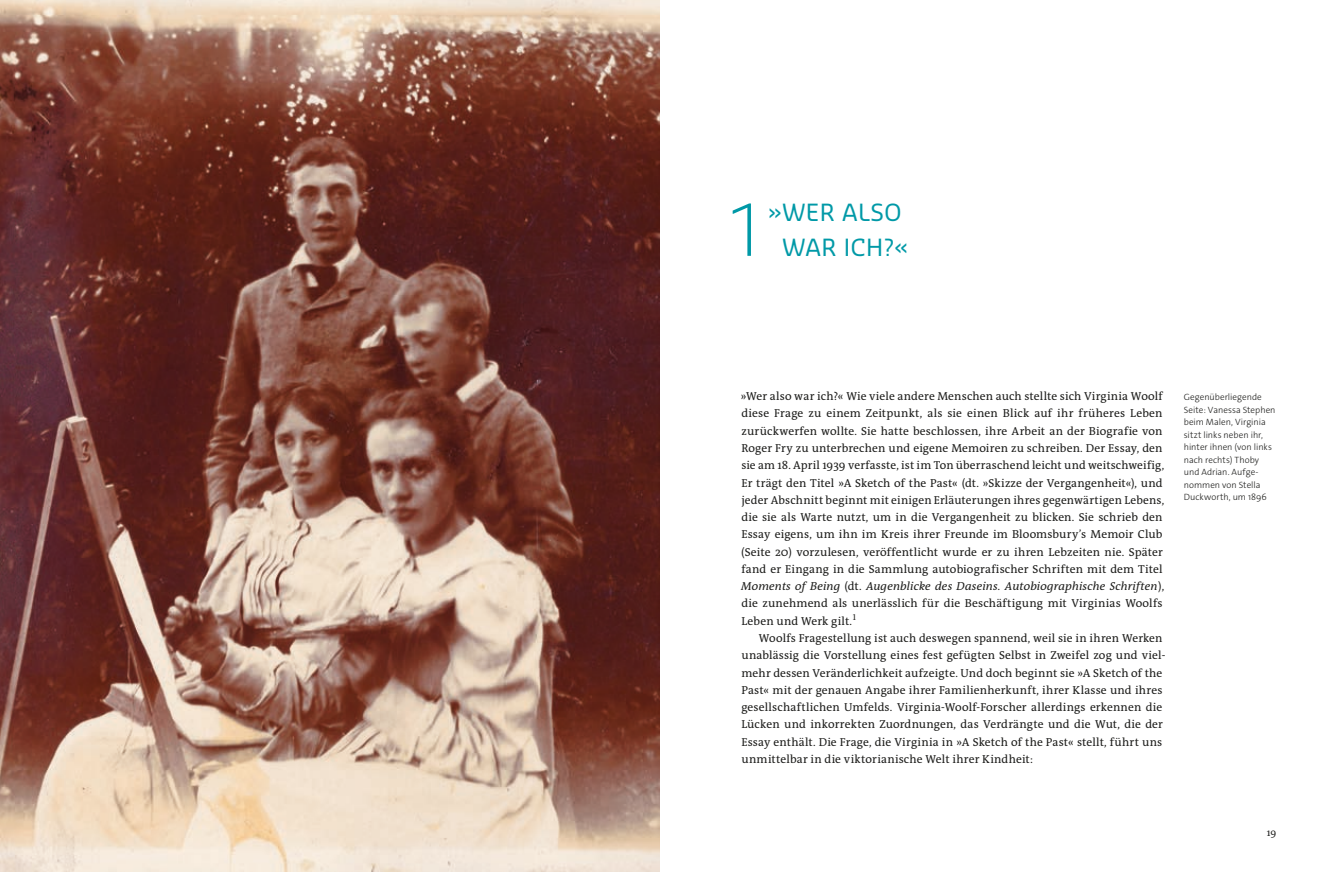
<style>
.page{position:relative;width:1319px;height:872px;background:#fff}
.page>*{position:absolute;margin:0;border:0;box-sizing:border-box;transform-origin:0 0}
.t1{font:300 69.75px "Sansa Slab Pro";color:#0099a7}
.t2{font:23.12px/35px "Sansa Slab Pro";letter-spacing:.02em;color:#0099a7;text-align:right}
.t3{font:11.62px/17.2px "The Antiqua B";letter-spacing:.01em;color:#1d1d1b}
.t4{font:10px "The Antiqua B";color:#1d1d1b}
.t5{font:300 9.12px/12.5px "The Sans Os F";color:#1d1d1b}
.s1{font-style:italic}
</style>
<div class="page">
<img style="left:0;top:0;width:659px;height:872px">
<h1 class="t1" style="left:724px;top:184px;width:45px">1</h1>
<h2 class="t2" style="left:768px;top:194px;width:141px">»WER ALSO<br>WAR ICH?«</h2>
<p class="t3" style="left:740px;top:387px;width:425px">»Wer also war ich?« Wie viele andere Menschen auch stellte sich Virginia Woolf diese Frage zu einem Zeitpunkt, als sie einen Blick auf ihr früheres Leben zurückwerfen wollte. Sie hatte beschlossen, ihre Arbeit an der Biografie von Roger Fry zu unterbrechen und eigene Memoiren zu schreiben. Der Essay, den sie am 18. April 1939 verfasste, ist im Ton überraschend leicht und weitschweifig, Er trägt den Titel »A Sketch of the Past« (dt. »Skizze der Vergangenheit«), und jeder Abschnitt beginnt mit einigen Erläuterungen ihres gegenwärtigen Lebens, die sie als Warte nutzt, um in die Vergangenheit zu blicken. Sie schrieb den Essay eigens, um ihn im Kreis ihrer Freunde im Bloomsbury’s Memoir Club (Seite 20) vorzulesen, veröffentlicht wurde er zu ihren Lebzeiten nie. Später fand er Eingang in die Sammlung autobiografischer Schriften mit dem Titel <span class="s1">Moments of Being</span> (dt. <span class="s1">Augenblicke des Daseins. Autobiographische Schriften</span>), die zunehmend als unerlässlich für die Beschäftigung mit Virginias Woolfs Leben und Werk gilt.<sup>1</sup></p>
<p class="t3" style="left:741px;top:629px;width:425px;text-indent:18px">Woolfs Fragestellung ist auch deswegen spannend, weil sie in ihren Werken unablässig die Vorstellung eines fest gefügten Selbst in Zweifel zog und viel&shy;mehr dessen Veränderlichkeit aufzeigte. Und doch beginnt sie »A Sketch of the Past« mit der genauen Angabe ihrer Familienherkunft, ihrer Klasse und ihres gesellschaftlichen Umfelds. Virginia-Woolf-Forscher allerdings erkennen die Lücken und inkorrekten Zuordnungen, das Verdrängte und die Wut, die der Essay enthält. Die Frage, die Virginia in »A Sketch of the Past« stellt, führt uns unmittelbar in die viktorianische Welt ihrer Kindheit:</p>
<p class="t5" style="left:1183px;top:391px;width:93px">Gegenüberliegende<br>Seite: Vanessa Stephen beim Malen, Virginia sitzt links neben ihr, hinter ihnen (von links nach rechts) Thoby und Adrian. Aufge&shy;nommen von Stella<br>Duckworth, um 1896</p>
<p class="t4" style="left:1266px;top:826px;width:11px">19</p>
</div>
